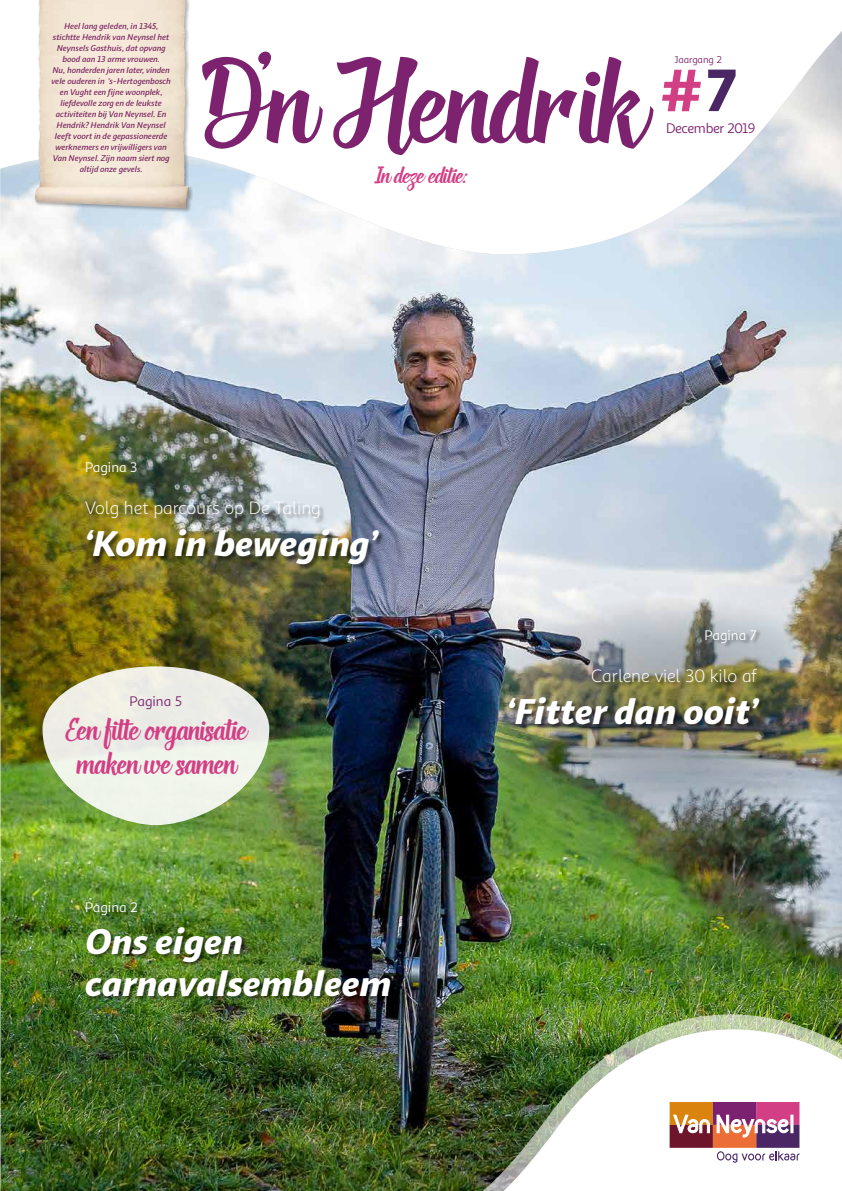
<style>
.page{position:relative;width:842px;height:1191px;background:#fff}
.page>*{position:absolute;margin:0;border:0;box-sizing:border-box;transform-origin:0 0}
.t1{font:150px "Deadhead Script";color:#7c226f}
.t2{font:900 60px "Sana Sans Alt";color:#d33f85}
.t3{font:39px/34px "Deadhead Script";color:#d33f85}
.t4{font:italic 900 36px/42px "Sana Sans Alt";letter-spacing:-.005em;color:#fff}
.t5{font:italic 29px "Deadhead Script";color:#d33f85}
.t6{font:18px "Sana Sans Alt";letter-spacing:-.01em;color:#fff}
.t7{font:14px "Sana Sans Alt";letter-spacing:-.005em;color:#fff}
.t8{font:14px "Sana Sans Alt";letter-spacing:-.02em;color:#7c226f}
.t9{font:10px "Sana Sans Alt";letter-spacing:-.005em;color:#7c226f}
.t10{font:italic 500 8.5px/11px "Sana Sans Alt";letter-spacing:-.005em;color:#7c226f;text-align:center}
.s1{color:#4a2665}
</style>
<div class="page">
<img style="left:0;top:31px;width:842px;height:1160px">
<img style="left:470px;top:596px;width:372px;height:248px">
<img style="left:473px;top:1013px;width:21px;height:178px">
<img style="left:494px;top:1004px;width:348px;height:187px">
<div style="left:33px;top:0;width:160px;height:213px;background:#000;opacity:.3"></div>
<img style="left:38px;top:0;width:3px;height:183px">
<div style="left:85px;top:463px;width:299px;height:107px;background:#000;opacity:.5"></div>
<div style="left:86px;top:902px;width:310px;height:100px;background:#000;opacity:.5"></div>
<div style="left:509px;top:630px;width:256px;height:99px;background:#000;opacity:.5"></div>
<svg style="left:43px;top:666px;width:226px;height:159px;background:#d0d7bd"></svg>
<svg style="left:670px;top:1102px;width:129px;height:60px"></svg>
<p class="t10" style="left:51px;top:20px;width:121px">Heel lang geleden, in 1345, stichtte Hendrik van Neynsel het<br>Neynsels Gasthuis, dat opvang bood aan 13 arme vrouwen.<br>Nu, honderden jaren later, vinden vele ouderen in ‘s-Hertogenbosch en Vught een fijne woonplek, liefdevolle zorg en de leukste activiteiten bij Van Neynsel. En<br>Hendrik? Hendrik Van Neynsel leeft voort in de gepassioneerde werknemers en vrijwilligers van<br>Van Neynsel. Zijn naam siert nog altijd onze gevels.</p>
<h1 class="t1" style="left:202px;top:32px;width:439px">D’n Hendrik</h1>
<h3 class="t5" style="left:374px;top:162px;width:95px">In deze editie:</h3>
<p class="t9" style="left:674px;top:54px;width:49px">Jaargang 2</p>
<h2 class="t2" style="left:659px;top:52px;width:81px">#<span class="s1">7</span></h2>
<h3 class="t8" style="left:666px;top:120px;width:91px">December 2019</h3>
<h3 class="t7" style="left:85px;top:459px;width:54px">Pagina 3</h3>
<h3 class="t6" style="left:85px;top:497px;width:237px">Volg het parcours op De Taling</h3>
<h3 class="t4" style="left:85px;top:522px;width:293px">‘Kom in beweging’</h3>
<h3 class="t8" style="left:130px;top:692px;width:54px">Pagina 5</h3>
<h3 class="t3" style="left:66px;top:714px;width:182px">Een fitte organisatie maken we samen</h3>
<h3 class="t7" style="left:85px;top:898px;width:54px">Pagina 2</h3>
<h3 class="t4" style="left:85px;top:920px;width:308px">Ons eigen carnavalsembleem</h3>
<h3 class="t7" style="left:704px;top:626px;width:54px">Pagina 7</h3>
<h3 class="t6" style="left:591px;top:664px;width:167px">Carlene viel 30 kilo af</h3>
<h3 class="t4" style="left:507px;top:690px;width:251px">‘Fitter dan ooit’</h3>
</div>
